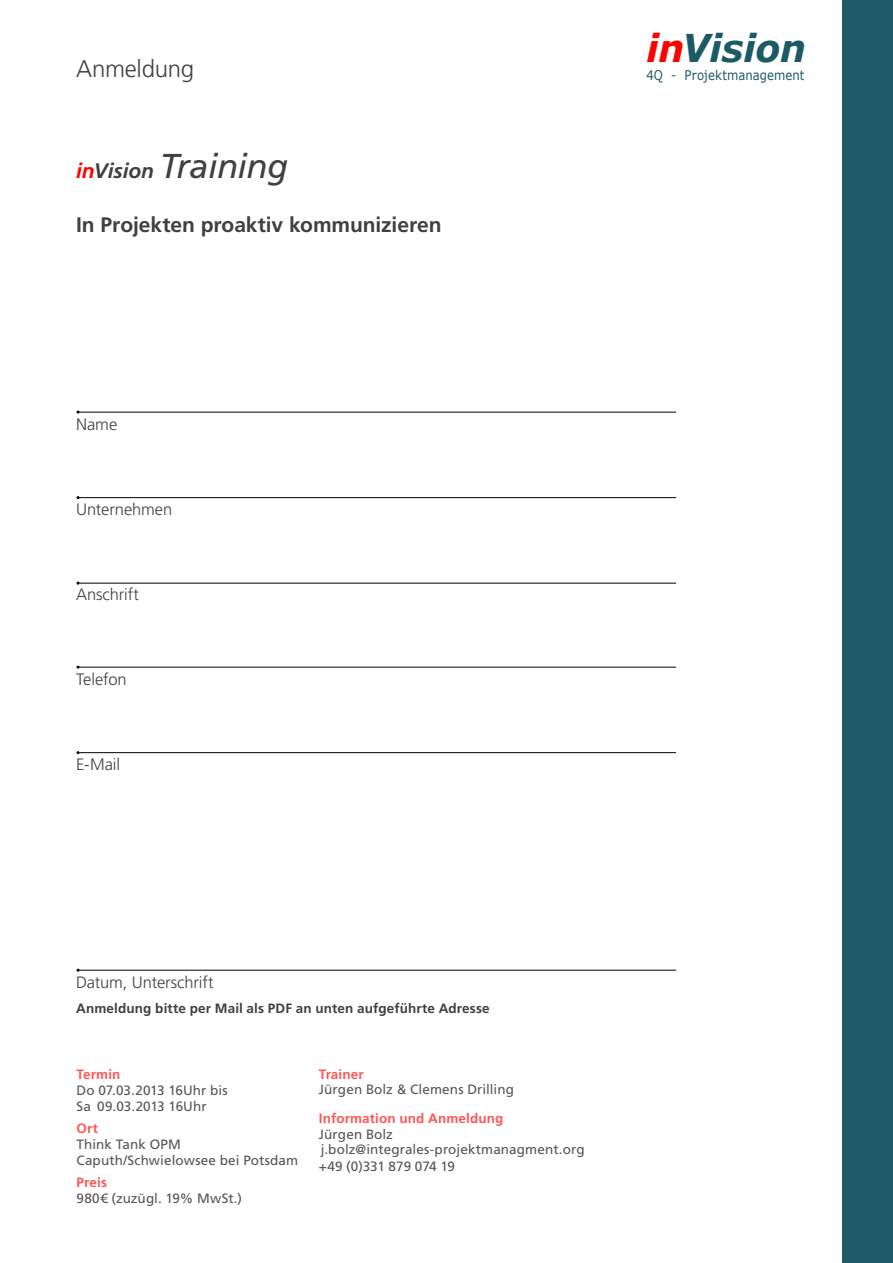
<style>
.page{position:relative;width:893px;height:1263px;background:#fff}
.page>*{position:absolute;margin:0;border:0;box-sizing:border-box;transform-origin:0 0}
.t1{font:italic 700 38.25px "Verdana";letter-spacing:-.01em;color:#1c5a66;scale:.95 1}
.t2{font:italic 34.5px "Frutiger LT Std";letter-spacing:-.015em;color:#40403f}
.t3{font:300 24px "Frutiger LT Std";letter-spacing:-.015em;color:#40403f}
.t4{font:700 21px "Frutiger LT Std";letter-spacing:-.005em;color:#40403f}
.t5{font:300 16.5px "Frutiger LT Std";letter-spacing:-.005em;color:#40403f}
.t6{font:13.5px/16px "Frutiger LT Std";letter-spacing:.005em;color:#565655}
.t7{font:700 13.5px "Frutiger LT Std";letter-spacing:.01em;color:#40403f}
.t8{font:700 13.5px/16px "Frutiger LT Std";letter-spacing:.01em;color:#ff5655}
.t9{font:13.35px "Verdana";letter-spacing:.005em;color:#1c5a66;scale:.87 1}
.s1{font-weight:700;font-size:21px;color:#f00}
.s2{font-weight:700;font-size:21px}
.s3{color:#f00}
.s4{font-weight:700;color:#ff5655}
.s5{font-weight:400;color:#565655}
</style>
<div class="page">
<div style="left:843px;top:0;width:50px;height:1263px;background:#1c5b67"></div>
<hr style="left:78px;top:970px;width:598px;height:1px;background:#000">
<hr style="left:78px;top:412px;width:598px;height:1px;background:#000">
<hr style="left:78px;top:497px;width:598px;height:1px;background:#000">
<hr style="left:78px;top:583px;width:598px;height:1px;background:#000">
<hr style="left:78px;top:752px;width:598px;height:1px;background:#000">
<hr style="left:78px;top:667px;width:598px;height:1px;background:#000">
<p class="t3" style="left:76px;top:55px;width:119px">Anmeldung</p>
<p class="t2" style="left:76px;top:146px;width:214px"><span class="s1">in</span><span class="s2">Vision</span> Training</p>
<p class="t4" style="left:76px;top:212px;width:367px">In Projekten proaktiv kommunizieren</p>
<p class="t5" style="left:76px;top:415px;width:43px">Name</p>
<p class="t5" style="left:76px;top:500px;width:98px">Unternehmen</p>
<p class="t5" style="left:76px;top:585px;width:64px">Anschrift</p>
<p class="t5" style="left:76px;top:670px;width:52px">Telefon</p>
<p class="t5" style="left:76px;top:755px;width:45px">E-Mail</p>
<p class="t1" style="left:646px;top:24px;width:170px"><span class="s3">in</span>Vision</p>
<p class="t9" style="left:646px;top:67px;width:183px">4Q - Projektmanagement</p>
<p class="t5" style="left:76px;top:973px;width:139px">Datum, Unterschrift</p>
<p class="t7" style="left:76px;top:1000px;width:415px">Anmeldung bitte per Mail als PDF an unten aufgeführte Adresse</p>
<p class="t6" style="left:77px;top:1066px;width:153px"><span class="s4">Termin<br></span>Do 07.03.2013 16Uhr bis<br>Sa 09.03.2013 16Uhr</p>
<p class="t6" style="left:77px;top:1120px;width:223px"><span class="s4">Ort<br></span>Think Tank OPM<br>Caputh/Schwielowsee bei Potsdam</p>
<p class="t6" style="left:77px;top:1174px;width:167px"><span class="s4">Preis<br></span>980€ (zuzügl. 19% MwSt.)</p>
<p class="t6" style="left:319px;top:1066px;width:197px"><span class="s4">Trainer<br></span>Jürgen Bolz &amp; Clemens Drilling</p>
<p class="t8" style="left:319px;top:1110px;width:186px">Information und Anmeldung<br><span class="s5">Jürgen Bolz</span></p>
<p class="t6" style="left:319px;top:1158px;width:138px">+49 (0)331 879 074 19</p>
<p class="t6" style="left:321px;top:1141px;width:265px">j.bolz@integrales-projektmanagment.org</p>
</div>
